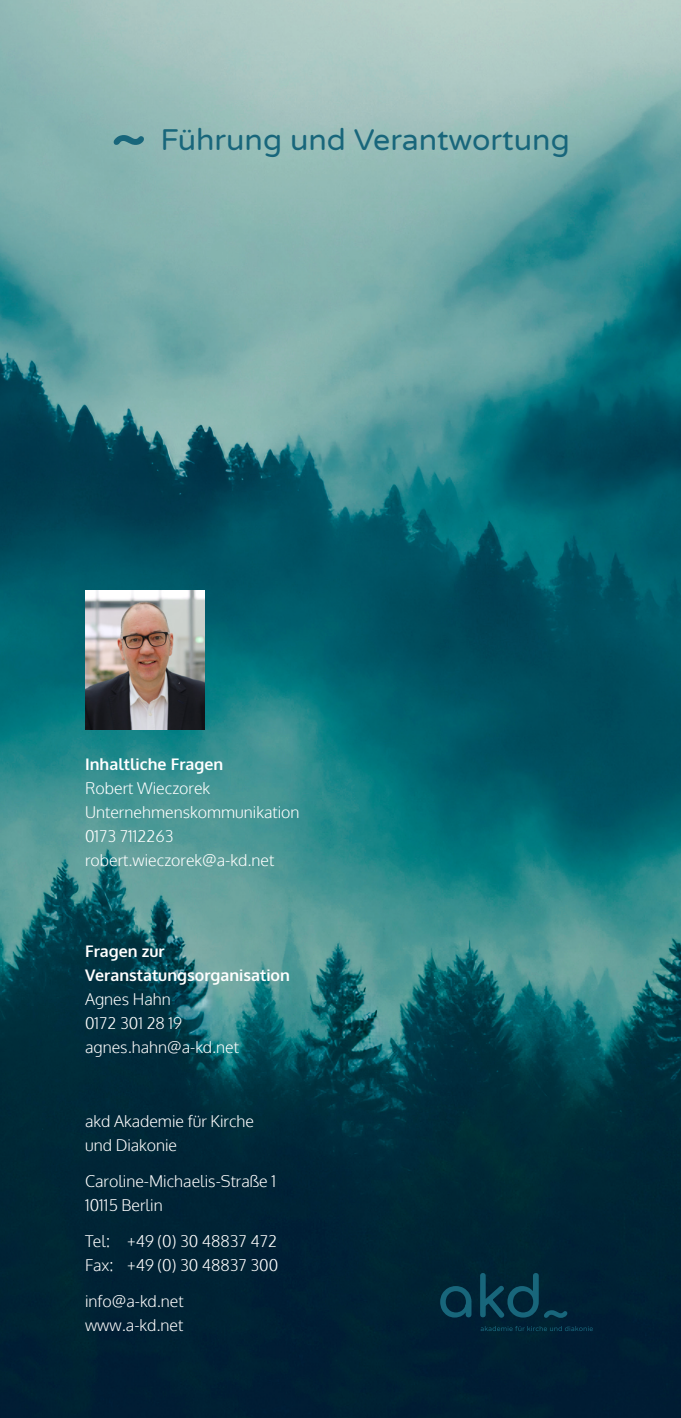
<style>
.page{position:relative;width:681px;height:1418px;background:#fff}
.page>*{position:absolute;margin:0;border:0;box-sizing:border-box;transform-origin:0 0}
.t1{font:73.4px "Comfortaa";color:#18667b}
.t2{font:30.2px "Varela Round";color:#18667b}
.t3{font:300 16px/24px "Oxygen";color:#fff}
.t4{font:700 16px/24px "Oxygen";color:#fff}
</style>
<div class="page">
<img style="left:0;top:0;width:680px;height:1417px">
<svg style="left:440px;top:1272px;width:127px;height:45px;background:#063447"></svg>
<svg style="left:480px;top:1325px;width:112px;height:5px"></svg>
<img style="left:85px;top:590px;width:119px;height:139px">
<h1 class="t1" style="left:111px;top:74px;width:36px">~</h1>
<h2 class="t2" style="left:160px;top:119px;width:410px">Führung und Verantwortung</h2>
<p class="t4" style="left:85px;top:752px;width:140px">Inhaltliche Fragen</p>
<p class="t3" style="left:85px;top:776px;width:216px">Robert Wieczorek<br>Unternehmenskommunikation<br>0173 7112263 robert.wieczorek@a-kd.net</p>
<p class="t4" style="left:85px;top:939px;width:206px">Fragen zur<br>Veranstatungsorganisation</p>
<p class="t3" style="left:85px;top:987px;width:155px">Agnes Hahn<br>0172 301 28 19 agnes.hahn@a-kd.net</p>
<p class="t3" style="left:85px;top:1109px;width:170px">akd Akademie für Kirche und Diakonie</p>
<p class="t3" style="left:85px;top:1169px;width:192px">Caroline-Michaelis-Straße 1<br>10115 Berlin</p>
<p class="t3" style="left:85px;top:1229px;width:194px">Tel: +49 (0) 30 48837 472<br>Fax: +49 (0) 30 48837 300</p>
<p class="t3" style="left:85px;top:1289px;width:100px">info@a-kd.net www.a-kd.net</p>
</div>
